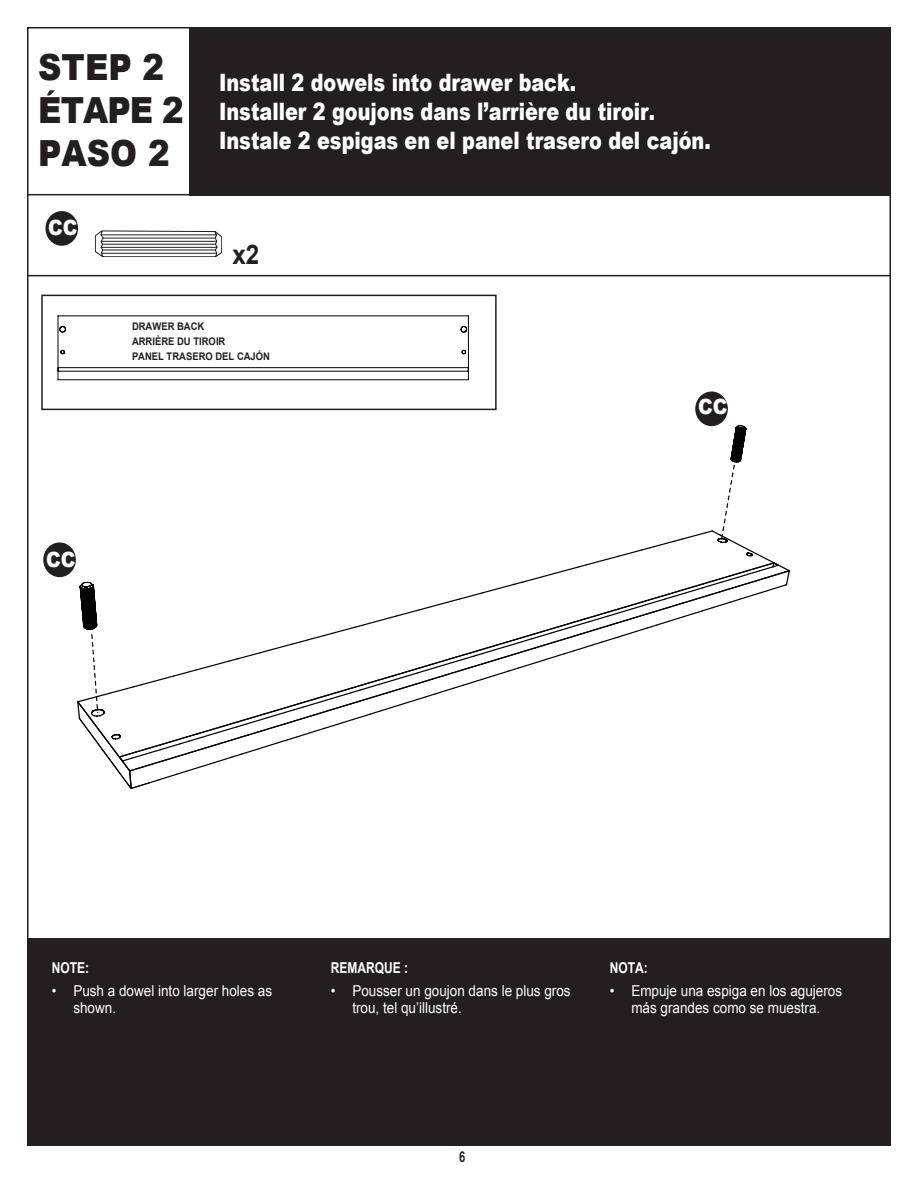
<style>
.page{position:relative;width:918px;height:1188px;background:#fff}
.page>*{position:absolute;margin:0;border:0;box-sizing:border-box;transform-origin:0 0}
.t1{font:900 36px/43.2px "Arial";color:#231f20;scale:.9 1}
.t2{font:700 27px "Arial";color:#231f20;scale:.9 1}
.t3{font:900 24px/28.8px "Arial";color:#fff;scale:.8 1}
.t4{font:900 21px "Arial";color:#fff;scale:.9 1}
.t5{font:15px/17.2px "Arial";color:#fff;scale:.9 1}
.t6{font:15px/17.2px "Arial";color:#fff;scale:.88 1}
.t7{font:700 15px "Arial";color:#fff;scale:.8 1}
.t8{font:700 15px "Arial Narrow";color:#231f20;scale:.9 1}
.t9{font:700 10.5px/15px "Arial";color:#231f20;scale:.9 1}
</style>
<div class="page">
<div style="left:189px;top:27px;width:702px;height:168px;background:#231f20"></div>
<hr style="left:27px;top:194px;width:209px;height:1px;background:#231f20">
<svg style="left:77px;top:547px;width:713px;height:242px"></svg>
<svg style="left:80px;top:426px;width:666px;height:203px"></svg>
<svg style="left:730px;top:425px;width:17px;height:38px"></svg>
<svg style="left:91px;top:464px;width:645px;height:250px"></svg>
<div style="left:27px;top:939px;width:864px;height:207px;background:#231f20"></div>
<hr style="left:27px;top:275px;width:864px;height:1px;background:#231f20">
<svg style="left:95px;top:231px;width:127px;height:26px"></svg>
<div style="left:45px;top:211px;width:33px;height:35px;background:#231f20;border-radius:50%"></div>
<div style="left:43px;top:542px;width:33px;height:35px;background:#231f20;border-radius:50%"></div>
<div style="left:695px;top:392px;width:33px;height:34px;background:#231f20;border-radius:50%"></div>
<svg style="left:59px;top:326px;width:408px;height:28px"></svg>
<hr style="left:468px;top:316px;width:1px;height:64px;background:#040503">
<hr style="left:58px;top:371px;width:410px;height:1px;background:#040503">
<hr style="left:58px;top:367px;width:410px;height:1px;background:#040503">
<hr style="left:58px;top:379px;width:410px;height:1px;background:#040503">
<hr style="left:58px;top:316px;width:410px;height:1px;background:#040503">
<hr style="left:58px;top:316px;width:1px;height:64px;background:#040503">
<div style="left:41px;top:295px;width:456px;height:115px;border:2px solid #231f20"></div>
<h1 class="t1" style="left:38px;top:44px;width:163px">STEP 2<br>ÉTAPE 2<br>PASO 2</h1>
<p class="t4" style="left:48px;top:213px;width:34px">CC</p>
<p class="t3" style="left:219px;top:68px;width:616px">Install 2 dowels into drawer back.<br>Installer 2 goujons dans l’arrière du tiroir.<br>Instale 2 espigas en el panel trasero del cajón.</p>
<p class="t2" style="left:232px;top:237px;width:32px">x2</p>
<p class="t9" style="left:132px;top:319px;width:155px">DRAWER BACK<br>ARRIÈRE DU TIROIR<br>PANEL TRASERO DEL CAJÓN</p>
<p class="t4" style="left:46px;top:544px;width:34px">CC</p>
<p class="t4" style="left:698px;top:392px;width:34px">CC</p>
<p class="t7" style="left:52px;top:957px;width:48px">NOTE:</p>
<p class="t6" style="left:73px;top:982px;width:227px;text-indent:-22px">• Push a dowel into larger holes as shown.</p>
<p class="t7" style="left:331px;top:957px;width:98px">REMARQUE :</p>
<p class="t5" style="left:352px;top:982px;width:244px;text-indent:-22px">• Pousser un goujon dans le plus gros trou, tel qu’illustré.</p>
<p class="t7" style="left:610px;top:957px;width:49px">NOTA:</p>
<p class="t5" style="left:610px;top:982px;width:260px;text-align:center">• Empuje una espiga en los agujeros más grandes como se muestra.</p>
<p class="t8" style="left:459px;top:1145px;width:8px">6</p>
</div>
